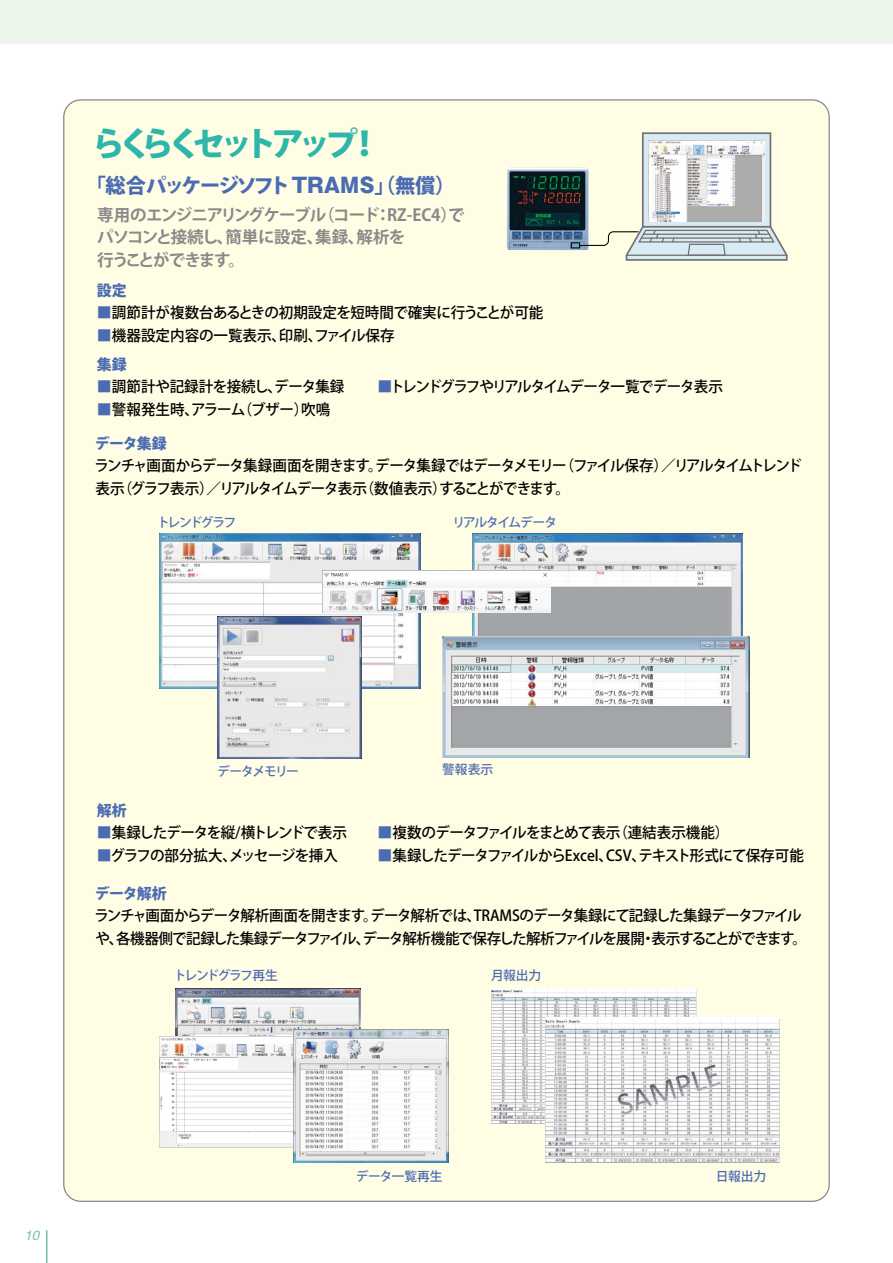
<style>
.page{position:relative;width:893px;height:1263px;background:#fff}
.page>*{position:absolute;margin:0;border:0;box-sizing:border-box;transform-origin:0 0}
.t1{font:800 33px "Koz Go Pro";letter-spacing:-.2em;color:#2eb6aa}
.t2{font:800 20.25px "Koz Go Pro";letter-spacing:-.085em;color:#4b6cb3}
.t3{font:700 16.5px/22.5px "Koz Go Pro";letter-spacing:-.06em;color:#898989}
.t4{font:500 15px/22.5px "Koz Go Pro";letter-spacing:-.06em;color:#000}
.t5{font:500 15px "Koz Go Pro";letter-spacing:-.01em;color:#000}
.t6{font:500 15px "Koz Go Pro";letter-spacing:-.08em;color:#000}
.t7{font:500 15px/29px "Koz Go Pro";color:#000}
.t8{font:500 15px "Koz Go Pro";letter-spacing:-.015em;color:#000}
.t9{font:800 15px "Koz Go Pro";letter-spacing:-.04em;color:#4b6cb3}
.t10{font:italic 13.5px "Helvetica";color:#76c5ab}
.t11{font:500 12.75px "Koz Go Pro";letter-spacing:-.08em;color:#4b6cb3}
.t12{font:500 12.75px "Koz Go Pro";letter-spacing:-.11em;color:#4b6cb3}
.t13{font:500 12.75px "Koz Go Pro";letter-spacing:-.135em;color:#4b6cb3}
.t14{font:500 12.75px "Koz Go Pro";letter-spacing:-.105em;color:#4b6cb3}
.t15{font:500 12.75px "Koz Go Pro";letter-spacing:-.015em;color:#4b6cb3}
.s1{font-family:"Gothic MB101 Pro"}
.s2{color:#4b6cb3}
.s3{font-weight:800;color:#4b6cb3}
</style>
<div class="page">
<div style="left:0;top:0;width:893px;height:43px;background:#ebf5e9"></div>
<div style="left:64px;top:100px;width:765px;height:1101px;background:#fffde4;border-radius:17px"></div>
<img style="left:507px;top:168px;width:82px;height:82px">
<svg style="left:645px;top:135px;width:123px;height:89px;background:#d6e6ef"></svg>
<div style="left:642px;top:132px;width:129px;height:96px;border:2px solid #727171"></div>
<div style="left:571px;top:243px;width:9px;height:5px;background:#68a9cf"></div>
<div style="left:571px;top:242px;width:9px;height:6px;border:1px solid #000"></div>
<svg style="left:578px;top:224px;width:210px;height:37px"></svg>
<img style="left:649px;top:140px;width:115px;height:81px">
<img style="left:491px;top:988px;width:205px;height:135px">
<img style="left:545px;top:1017px;width:234px;height:145px">
<img style="left:159px;top:533px;width:261px;height:155px">
<img style="left:472px;top:533px;width:270px;height:103px">
<img style="left:442px;top:636px;width:308px;height:122px">
<img style="left:323px;top:570px;width:228px;height:42px">
<img style="left:218px;top:616px;width:143px;height:142px">
<img style="left:176px;top:988px;width:184px;height:48px">
<img style="left:160px;top:1036px;width:133px;height:111px">
<img style="left:293px;top:1029px;width:156px;height:133px">
<hr style="left:46px;top:1230px;width:1px;height:33px;background:#72bfa6">
<h1 class="t1" style="left:92px;top:122px;width:291px">らくらくセットアップ！</h1>
<h2 class="t2" style="left:86px;top:172px;width:371px">「総合パッケージソフト <span class="s1">TRAMS</span>」（無償）</h2>
<p class="t3" style="left:97px;top:204px;width:369px">専用のエンジニアリングケーブル（コード：RZ-EC4）でパソコンと接続し、簡単に設定、集録、解析を<br>行うことができます。</p>
<p class="t9" style="left:97px;top:281px;width:31px">設定</p>
<p class="t5" style="left:97px;top:303px;width:448px"><span class="s2">■</span>調節計が複数台あるときの初期設定を短時間で確実に行うことが可能</p>
<p class="t7" style="left:97px;top:322px;width:299px"><span class="s2">■</span>機器設定内容の一覧表示、印刷、ファイル保存<span class="s3">集録</span></p>
<p class="t8" style="left:97px;top:377px;width:249px"><span class="s2">■</span>調節計や記録計を接続し、データ集録</p>
<p class="t6" style="left:378px;top:377px;width:347px"><span class="s2">■</span>トレンドグラフやリアルタイムデータ一覧でデータ表示</p>
<p class="t5" style="left:97px;top:400px;width:235px"><span class="s2">■</span>警報発生時、アラーム（ブザー）吹鳴</p>
<p class="t9" style="left:95px;top:433px;width:73px">データ集録</p>
<p class="t4" style="left:95px;top:455px;width:709px">ランチャ画面からデータ集録画面を開きます。データ集録ではデータメモリー（ファイル保存）／リアルタイムトレンド表示（グラフ表示）／リアルタイムデータ表示（数値表示）することができます。</p>
<p class="t13" style="left:157px;top:514px;width:81px">トレンドグラフ</p>
<p class="t11" style="left:453px;top:514px;width:106px">リアルタイムデータ</p>
<p class="t14" style="left:217px;top:763px;width:83px">データメモリー</p>
<p class="t11" style="left:442px;top:761px;width:53px">警報表示</p>
<p class="t9" style="left:97px;top:801px;width:31px">解析</p>
<p class="t6" style="left:97px;top:823px;width:251px"><span class="s2">■</span>集録したデータを縦/横トレンドで表示</p>
<p class="t4" style="left:378px;top:822px;width:353px"><span class="s2">■</span>複数のデータファイルをまとめて表示（連結表示機能）</p>
<p class="t4" style="left:97px;top:845px;width:242px"><span class="s2">■</span>グラフの部分拡大、メッセージを挿入</p>
<p class="t4" style="left:378px;top:845px;width:428px"><span class="s2">■</span>集録したデータファイルからExcel、CSV、テキスト形式にて保存可能</p>
<p class="t9" style="left:95px;top:883px;width:73px">データ解析</p>
<p class="t4" style="left:95px;top:905px;width:714px">ランチャ画面からデータ解析画面を開きます。データ解析では、TRAMSのデータ集録にて記録した集録データファイルや、各機器側で記録した集録データファイル、データ解析機能で保存した解析ファイルを展開・表示することができます。</p>
<p class="t12" style="left:174px;top:967px;width:105px">トレンドグラフ再生</p>
<p class="t11" style="left:491px;top:967px;width:52px">月報出力</p>
<p class="t10" style="left:24px;top:1224px;width:17px">10</p>
<p class="t15" style="left:356px;top:1168px;width:88px">データ一覧再生</p>
<p class="t11" style="left:716px;top:1168px;width:52px">日報出力</p>
</div>
